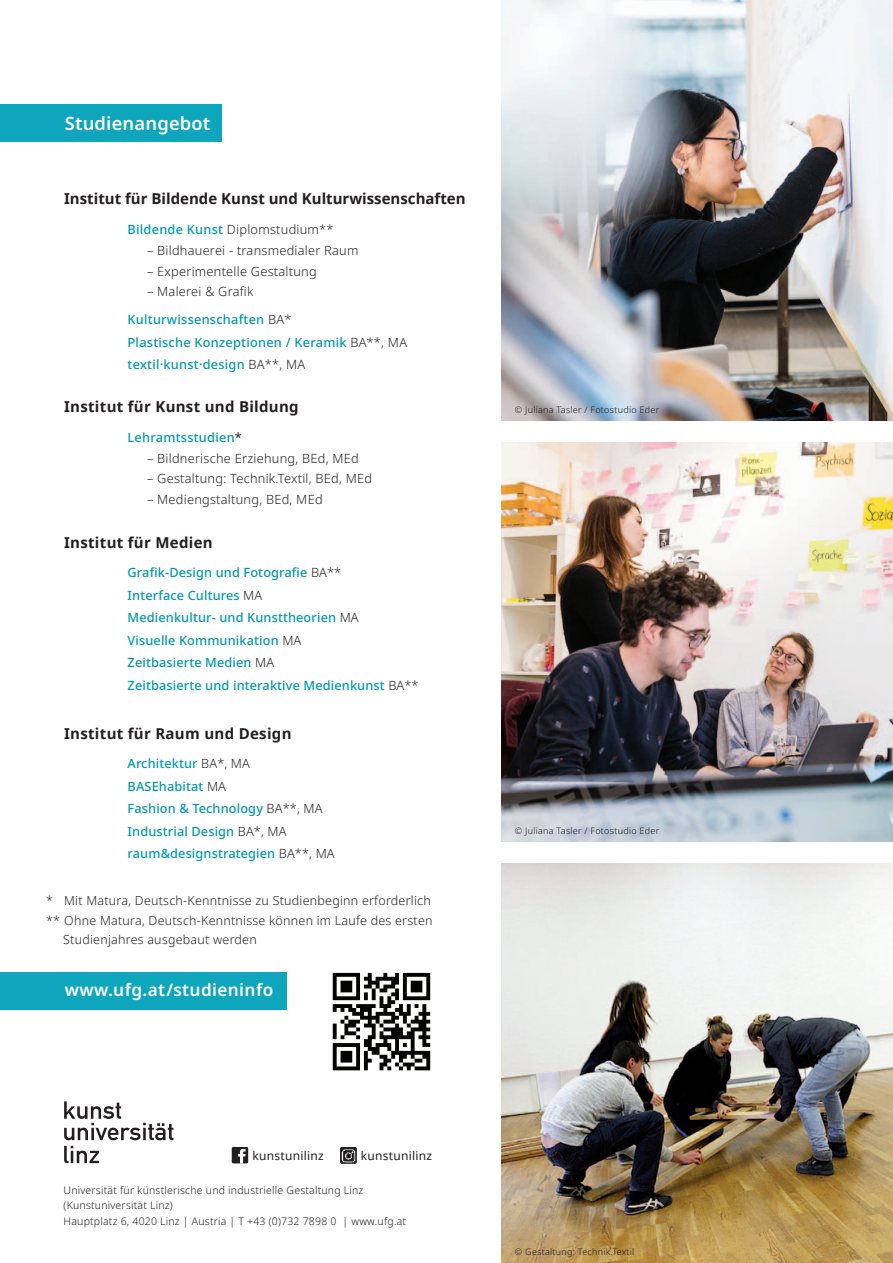
<style>
.page{position:relative;width:893px;height:1263px;background:#fff}
.page>*{position:absolute;margin:0;border:0;box-sizing:border-box;transform-origin:0 0}
.t1{font:600 18.3px "Noto Sans";letter-spacing:.01em;color:#fff}
.t2{font:600 17.25px "Noto Sans";letter-spacing:.02em;color:#fff}
.t3{font:700 15px "Noto Sans";letter-spacing:.02em;color:#231f20}
.t4{font:700 15px "Noto Sans";color:#231f20}
.t5{font:500 12.75px/22.5px "Noto Sans";letter-spacing:.01em;color:#0098b0}
.t6{font:300 12.75px "Noto Sans";letter-spacing:.02em;color:#231f20}
.t7{font:300 12.45px "Noto Sans";letter-spacing:.02em;color:#231f20}
.t8{font:12px "Noto Sans";letter-spacing:.02em;color:#231f20}
.t9{font:300 10.5px/15.8px "Noto Sans";letter-spacing:.02em;color:#231f20}
.t10{font:300 9px "Noto Sans";letter-spacing:.03em;color:#231f20}
.s1{font-weight:500;color:#0098b0}
.s2{font-weight:300;color:#231f20}
.s3{font-weight:400;color:#231f20}
</style>
<div class="page">
<img style="left:502px;top:863px;width:391px;height:400px">
<img style="left:502px;top:0;width:391px;height:421px">
<img style="left:502px;top:442px;width:391px;height:400px">
<div style="left:0;top:104px;width:221px;height:37px;background:#0ea6bc"></div>
<div style="left:232px;top:1147px;width:16px;height:16px;background:#231f20;border-radius:2px"></div>
<img style="left:238px;top:1148px;width:10px;height:15px">
<img style="left:340px;top:1147px;width:17px;height:16px">
<div style="left:0;top:972px;width:286px;height:37px;background:#0ea6bc"></div>
<svg style="left:64px;top:1101px;width:109px;height:62px"></svg>
<div style="left:329px;top:969px;width:105px;height:105px;background:linear-gradient(to right,#fff,#fff)"></div>
<svg style="left:333px;top:973px;width:97px;height:97px"></svg>
<h1 class="t1" style="left:65px;top:111px;width:147px">Studienangebot</h1>
<p class="t4" style="left:64px;top:188px;width:403px">Institut für Bildende Kunst und Kulturwissenschaften</p>
<p class="t6" style="left:128px;top:221px;width:208px"><span class="s1">Bildende Kunst</span> Diplomstudium**</p>
<p class="t6" style="left:147px;top:241px;width:213px">– Bildhauerei - transmedialer Raum</p>
<p class="t6" style="left:147px;top:262px;width:171px">– Experimentelle Gestaltung</p>
<p class="t6" style="left:147px;top:282px;width:108px">– Malerei &amp; Grafik</p>
<p class="t5" style="left:128px;top:309px;width:281px">Kulturwissenschaften <span class="s2">BA*<br></span>Plastische Konzeptionen / Keramik <span class="s2">BA**, MA </span>textil.kunst.design <span class="s2">BA**, MA</span></p>
<p class="t3" style="left:64px;top:395px;width:236px">Institut für Kunst und Bildung</p>
<p class="t5" style="left:128px;top:426px;width:116px">Lehramtsstudien<span class="s3">*</span></p>
<p class="t6" style="left:147px;top:449px;width:213px">– Bildnerische Erziehung, BEd, MEd</p>
<p class="t6" style="left:147px;top:470px;width:226px">– Gestaltung: Technik.Textil, BEd, MEd</p>
<p class="t6" style="left:147px;top:490px;width:177px">– Mediengstaltung, BEd, MEd</p>
<p class="t3" style="left:64px;top:532px;width:150px">Institut für Medien</p>
<p class="t5" style="left:128px;top:561px;width:293px">Grafik-Design und Fotografie <span class="s2">BA**<br></span>Interface Cultures <span class="s2">MA<br></span>Medienkultur- und Kunsttheorien <span class="s2">MA<br></span>Visuelle Kommunikation <span class="s2">MA<br></span>Zeitbasierte Medien <span class="s2">MA<br></span>Zeitbasierte und interaktive Medienkunst <span class="s2">BA**</span></p>
<p class="t3" style="left:64px;top:723px;width:229px">Institut für Raum und Design</p>
<p class="t5" style="left:128px;top:753px;width:209px">Architektur <span class="s2">BA*, MA<br></span>BASEhabitat <span class="s2">MA<br></span>Fashion &amp; Technology <span class="s2">BA**, MA<br></span>Industrial Design <span class="s2">BA*, MA </span>raum&amp;designstrategien <span class="s2">BA**, MA</span></p>
<p class="t7" style="left:46px;top:892px;width:386px">* Mit Matura, Deutsch-Kenntnisse zu Studienbeginn erforderlich</p>
<p class="t7" style="left:46px;top:911px;width:388px">** Ohne Matura, Deutsch-Kenntnisse können im Laufe des ersten</p>
<p class="t7" style="left:63px;top:931px;width:195px">Studienjahres ausgebaut werden</p>
<h2 class="t2" style="left:65px;top:977px;width:210px">www.ufg.at/studieninfo</h2>
<p class="t10" style="left:515px;top:403px;width:146px">© Juliana Tasler / Fotostudio Eder</p>
<p class="t10" style="left:515px;top:824px;width:146px">© Juliana Tasler / Fotostudio Eder</p>
<p class="t8" style="left:253px;top:1147px;width:73px">kunstunilinz</p>
<p class="t8" style="left:361px;top:1147px;width:73px">kunstunilinz</p>
<p class="t9" style="left:64px;top:1182px;width:344px">Universität für künstlerische und industrielle Gestaltung Linz (Kunstuniversität Linz)<br>Hauptplatz 6, 4020 Linz | Austria | T +43 (0)732 7898 0 | www.ufg.at</p>
<p class="t10" style="left:515px;top:1245px;width:121px">© Gestaltung: Technik.Textil</p>
</div>
